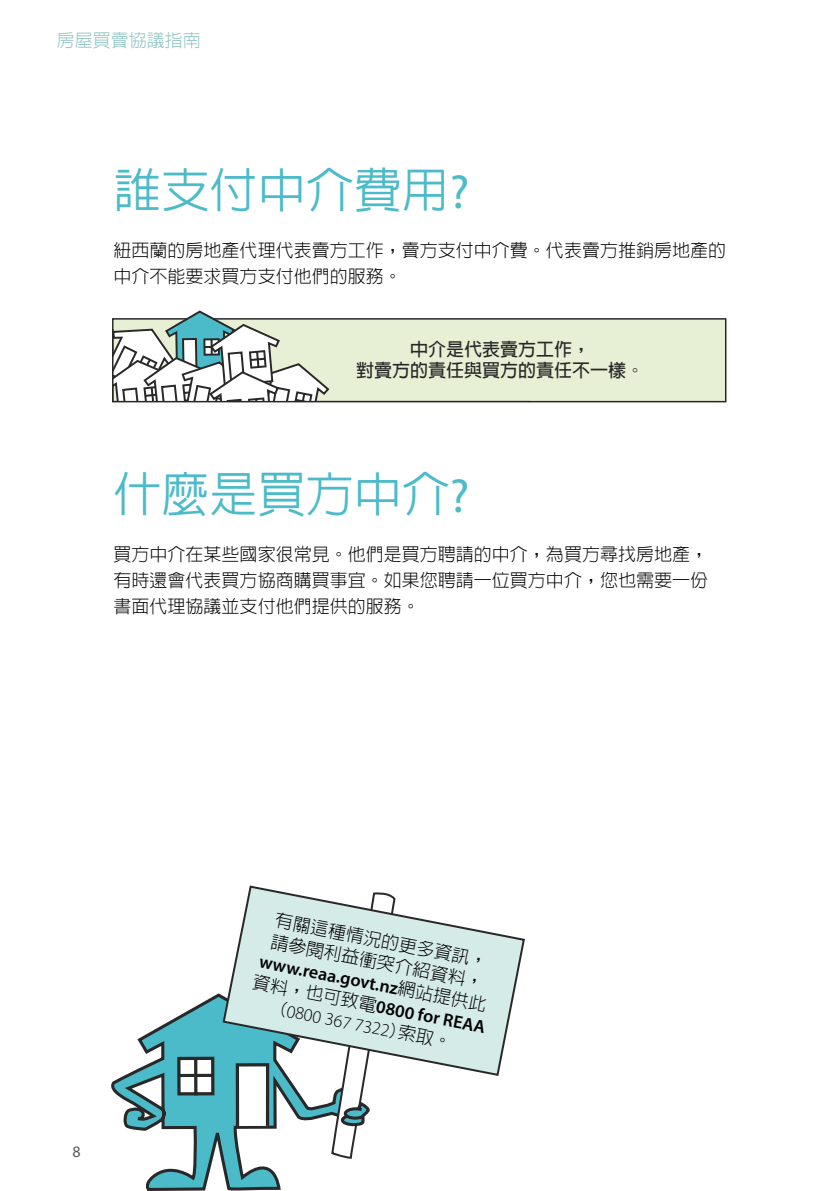
<style>
.page{position:relative;width:840px;height:1191px;background:#fff}
.page>*{position:absolute;margin:0;border:0;box-sizing:border-box;transform-origin:0 0}
.t1{font:500 48px "AR Hei B5";color:#4cbbc9}
.t2{font:300 18px/26px "AR Hei B5";color:#000}
.t3{font:600 18px/21.6px "Myriad Pro";color:#000;text-align:center}
.t4{font:700 18px/21.6px "AR Hei B5";color:#292829;text-align:center}
.t5{font:300 18px "AR Hei B5";color:#89c3c0}
.t6{font:16px "Myriad Pro";color:#58595b}
.s1{font-family:"Myriad Pro";font-weight:400}
.s2{font-family:"AR Hei B5";font-weight:300}
.s3{font-weight:300}
</style>
<div class="page">
<svg style="left:111px;top:993px;width:219px;height:198px"></svg>
<svg style="left:175px;top:1054px;width:95px;height:75px"></svg>
<svg style="left:178px;top:1073px;width:36px;height:4px"></svg>
<svg style="left:221px;top:885px;width:304px;height:192px"></svg>
<svg style="left:330px;top:892px;width:66px;height:267px"></svg>
<div style="left:112px;top:318px;width:614px;height:84px;background:#e7f0d4;border:2px solid #292829"></div>
<svg style="left:112px;top:310px;width:417px;height:93px"></svg>
<hr style="left:112px;top:401px;width:418px;height:1px;background:#292829">
<hr style="left:112px;top:329px;width:1px;height:72px;background:#292829">
<p class="t5" style="left:57px;top:31px;width:145px">房屋買賣協議指南</p>
<h1 class="t1" style="left:113px;top:166px;width:357px">誰支付中介費用<span class="s1">?</span></h1>
<p class="t2" style="left:113px;top:237px;width:613px">紐西蘭的房地產代理代表賣方工作，賣方支付中介費。代表賣方推銷房地產的中介不能要求買方支付他們的服務。</p>
<p class="t4" style="left:356px;top:338px;width:289px">中介是代表賣方工作，<br>對賣方的責任與買方的責任不一樣。</p>
<h1 class="t1" style="left:113px;top:470px;width:357px">什麼是買方中介<span class="s1">?</span></h1>
<p class="t2" style="left:113px;top:541px;width:595px;text-align:justify">買方中介在某些國家很常見。他們是買方聘請的中介，為買方尋找房地產，有時還會代表買方協商購買事宜。如果您聘請一位買方中介，您也需要一份書面代理協議並支付他們提供的服務。</p>
<p class="t6" style="left:72px;top:1141px;width:10px">8</p>
<p class="t2" style="left:277px;top:909px;width:217px;line-height:21.6px;rotate:11deg">有關這種情況的更多資訊，請參閱利益衝突介紹資料，</p>
<p class="t3" style="left:259px;top:950px;width:238px;rotate:11deg">www.reaa.govt.nz<span class="s2">網站提供此資料，也可致電</span>0800 for REAA <span class="s2">(</span><span class="s3">0800 367 7322</span><span class="s2">)索取。</span></p>
</div>
